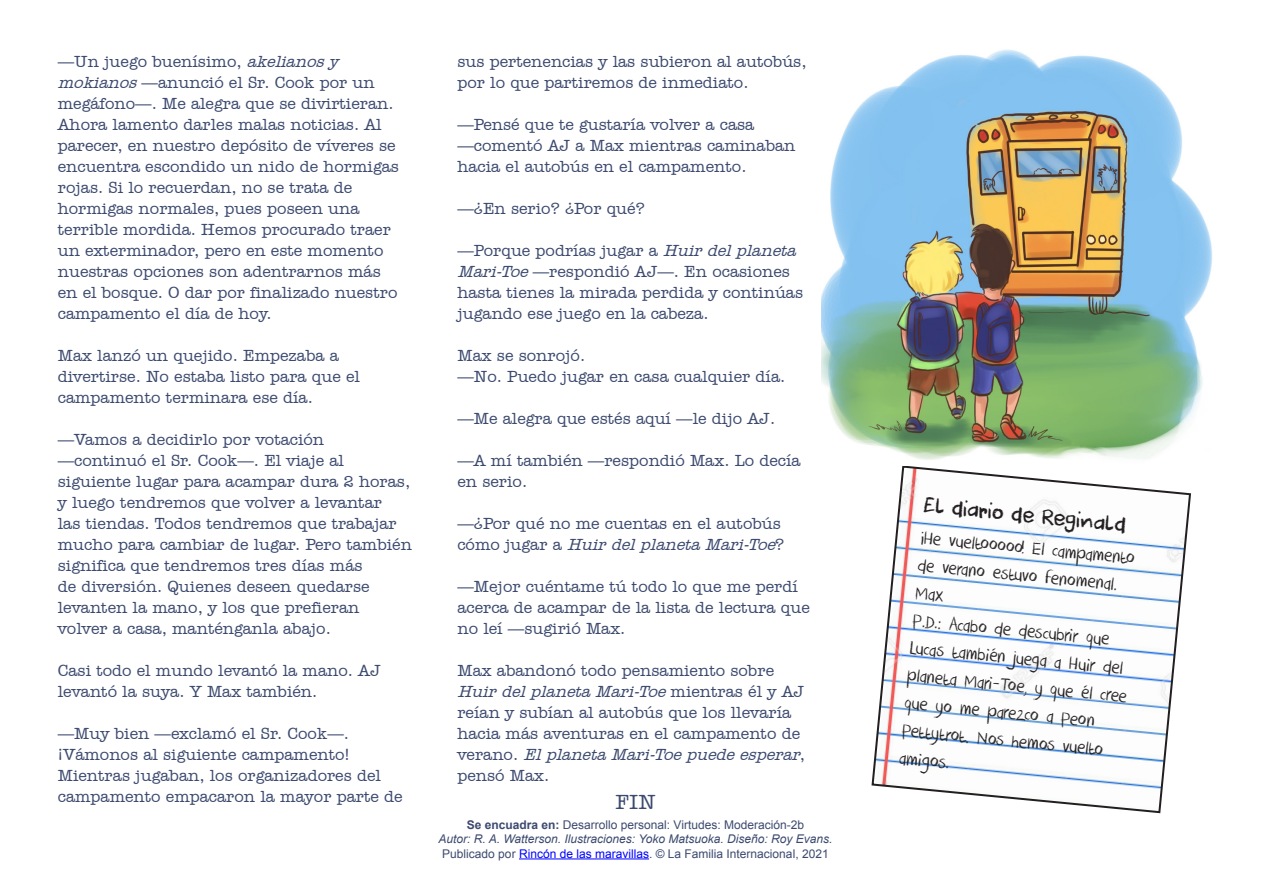
<style>
.page{position:relative;width:1263px;height:893px;background:#fff}
.page>*{position:absolute;margin:0;border:0;box-sizing:border-box;transform-origin:0 0}
.No_Spacing{font:500 21px "Amer Typewriter IT Cby BT";color:#3c4a6f}
.No_Spacing-2{font:20.1px/27.6px "DK Crayon Crumble";color:#231f20}
.No_Spacing-3{font:20.1px "DK Cool Crayon";color:#231f20}
.No_Spacing-4{font:500 16.5px/21px "Amer Typewriter IT Cby BT";color:#3c4a6f}
.No_Spacing-5{font:12px "Arial";color:#3c4a6f}
.No_Spacing-6{font:italic 12px "Arial";color:#3c4a6f}
.s1{font-style:italic}
.s2{font-weight:700}
.s3{color:#00f}
</style>
<div class="page">
<hr style="left:519px;top:858px;width:130px;height:1px;background:#00f">
<svg style="left:871px;top:466px;width:320px;height:348px"></svg>
<img style="left:821px;top:49px;width:391px;height:411px">
<svg style="left:915px;top:587px;width:29px;height:15px"></svg>
<p class="No_Spacing-4" style="left:58px;top:50px;width:343px">—Un juego buenísimo, <span class="s1">akelianosy mokianos</span>—anunció el Sr. Cook por un megáfono—. Me alegra que se divirtieran.<br>Ahora lamento darles malas noticias. Al parecer, en nuestro depósito de víveres se encuentra escondido un nido de hormigas rojas. Si lo recuerdan, no se trata de hormigas normales, pues poseen una terrible mordida. Hemos procurado traer un exterminador, pero en este momento nuestras opciones son adentrarnos más en el bosque. O dar por finalizado nuestro campamento el día de hoy.</p>
<p class="No_Spacing-4" style="left:58px;top:344px;width:304px">Max lanzó un quejido. Empezaba a divertirse. No estaba listo para que el campamento terminara ese día.</p>
<p class="No_Spacing-4" style="left:58px;top:428px;width:356px">—Vamos a decidirlo por votación —continuó el Sr. Cook—. El viaje al siguiente lugar para acampar dura 2 horas, y luego tendremos que volver a levantar<br>las tiendas. Todos tendremos que trabajar mucho para cambiar de lugar. Pero también significa que tendremos tres días más<br>de diversión. Quienes deseen quedarse levanten la mano, y los que prefieran volver a casa, manténganla abajo.</p>
<p class="No_Spacing-4" style="left:58px;top:659px;width:324px">Casi todo el mundo levantó la mano. AJ levantó la suya. Y Max también.</p>
<p class="No_Spacing-4" style="left:58px;top:722px;width:346px">—Muy bien —exclamó el Sr. Cook—. ¡Vámonos al siguiente campamento!<br>Mientras jugaban, los organizadores del campamento empacaron la mayor parte de</p>
<p class="No_Spacing-4" style="left:457px;top:50px;width:351px">sus pertenencias y las subieron al autobús, por lo que partiremos de inmediato.</p>
<p class="No_Spacing-4" style="left:457px;top:113px;width:340px">—Pensé que te gustaría volver a casa —comentó AJ a Max mientras caminaban hacia el autobús en el campamento.</p>
<p class="No_Spacing-4" style="left:457px;top:197px;width:189px">—¿En serio? ¿Por qué?</p>
<p class="No_Spacing-4" style="left:457px;top:239px;width:347px">—Porque podrías jugar a <span class="s1">Huirdelplaneta Mari-Toe</span>—respondió AJ—. En ocasiones hasta tienes la mirada perdida y continúas jugando ese juego en la cabeza.</p>
<p class="No_Spacing-4" style="left:457px;top:344px;width:129px">Max se sonrojó.</p>
<p class="No_Spacing-4" style="left:457px;top:365px;width:329px">—No. Puedo jugar en casa cualquier día.</p>
<p class="No_Spacing-4" style="left:457px;top:407px;width:319px">—Me alegra que estés aquí —le dijo AJ.</p>
<p class="No_Spacing-4" style="left:457px;top:449px;width:345px">—A mí también —respondió Max. Lo decía en serio.</p>
<p class="No_Spacing-4" style="left:457px;top:512px;width:328px">—¿Por qué no me cuentas en el autobús c ó m o j u g a r a <span class="s1">HuirdelplanetaMari-Toe</span>?</p>
<p class="No_Spacing-4" style="left:457px;top:575px;width:354px">—Mejor cuéntame tú todo lo que me perdí acerca de acampar de la lista de lectura que no leí —sugirió Max.</p>
<p class="No_Spacing-4" style="left:457px;top:659px;width:349px">Max abandonó todo pensamiento sobre <span class="s1">HuirdelplanetaMari-Toe</span>m i e n t r a s é l y A J reían y subían al autobús que los llevaría hacia más aventuras en el campamento de v e r a n o . <span class="s1">ElplanetaMari-Toepuedeesperar</span>, pensó Max.</p>
<p class="No_Spacing" style="left:615px;top:789px;width:42px">FIN</p>
<p class="No_Spacing-5" style="left:467px;top:816px;width:339px"><span class="s2">Se encuadra en:</span> Desarrollo personal: Virtudes: Moderación-2b</p>
<p class="No_Spacing-6" style="left:438px;top:831px;width:395px">Autor: R. A. Watterson. Ilustraciones: Yoko Matsuoka. Diseño: Roy Evans.</p>
<p class="No_Spacing-5" style="left:442px;top:845px;width:388px">Publicado por <span class="s3">Rincón de las maravillas</span>. © La Familia Internacional, 2021</p>
<p class="No_Spacing-3" style="left:925px;top:493px;width:205px;rotate:5deg">El diario de Reginald</p>
<p class="No_Spacing-2" style="left:921px;top:525px;width:217px;rotate:5deg">¡He vueltooooo! El campamento de verano estuvo fenomenal.</p>
<p class="No_Spacing-2" style="left:912px;top:608px;width:223px;rotate:5deg">P.D.: Acabo de descubrir que<br>Lucas también juega a Huir del planeta Mari-Toe, y que él cree que yo me parezco a Peon<br>Pettytrot. Nos hemos vuelto amigos.</p>
</div>
